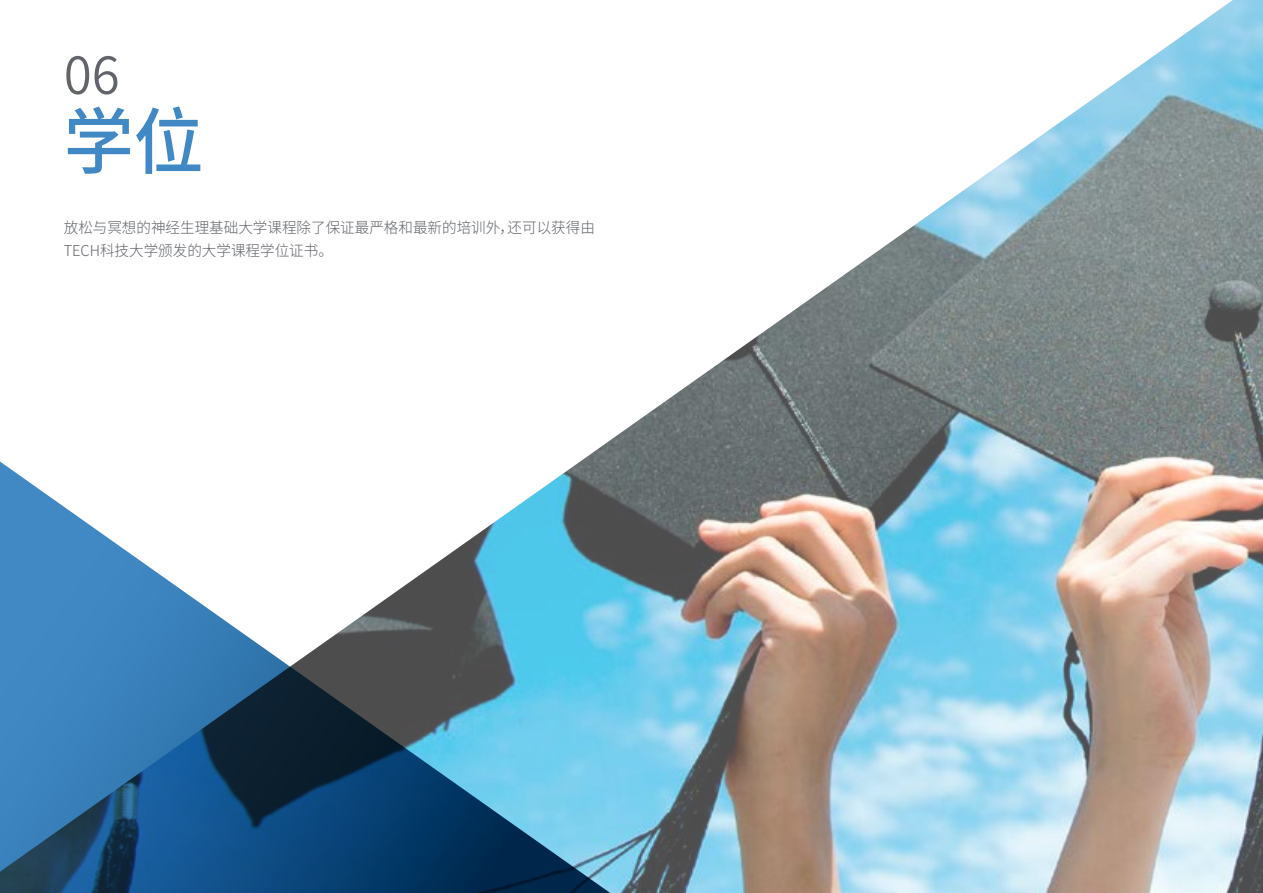
<style>
.page{position:relative;width:1263px;height:893px;background:#fff}
.page>*{position:absolute;margin:0;border:0;box-sizing:border-box;transform-origin:0 0}
.t1{font:500 72px "Source Han Sans CN";color:#4089c5}
.t2{font:52.5px "Source Han Sans CN";color:#61646a}
.t3{font:300 15px/22.5px "Source Han Sans CN";color:#61646a}
</style>
<div class="page">
<img style="left:602px;top:0;width:661px;height:893px">
<svg style="left:0;top:446px;width:640px;height:447px"></svg>
<h2 class="t2" style="left:64px;top:45px;width:57px">06</h2>
<h1 class="t1" style="left:64px;top:101px;width:141px">学位</h1>
<p class="t3" style="left:64px;top:217px;width:533px">放松与冥想的神经生理基础大学课程除了保证最严格和最新的培训外，还可以获得由<br>TECH科技大学颁发的大学课程学位证书。</p>
</div>
